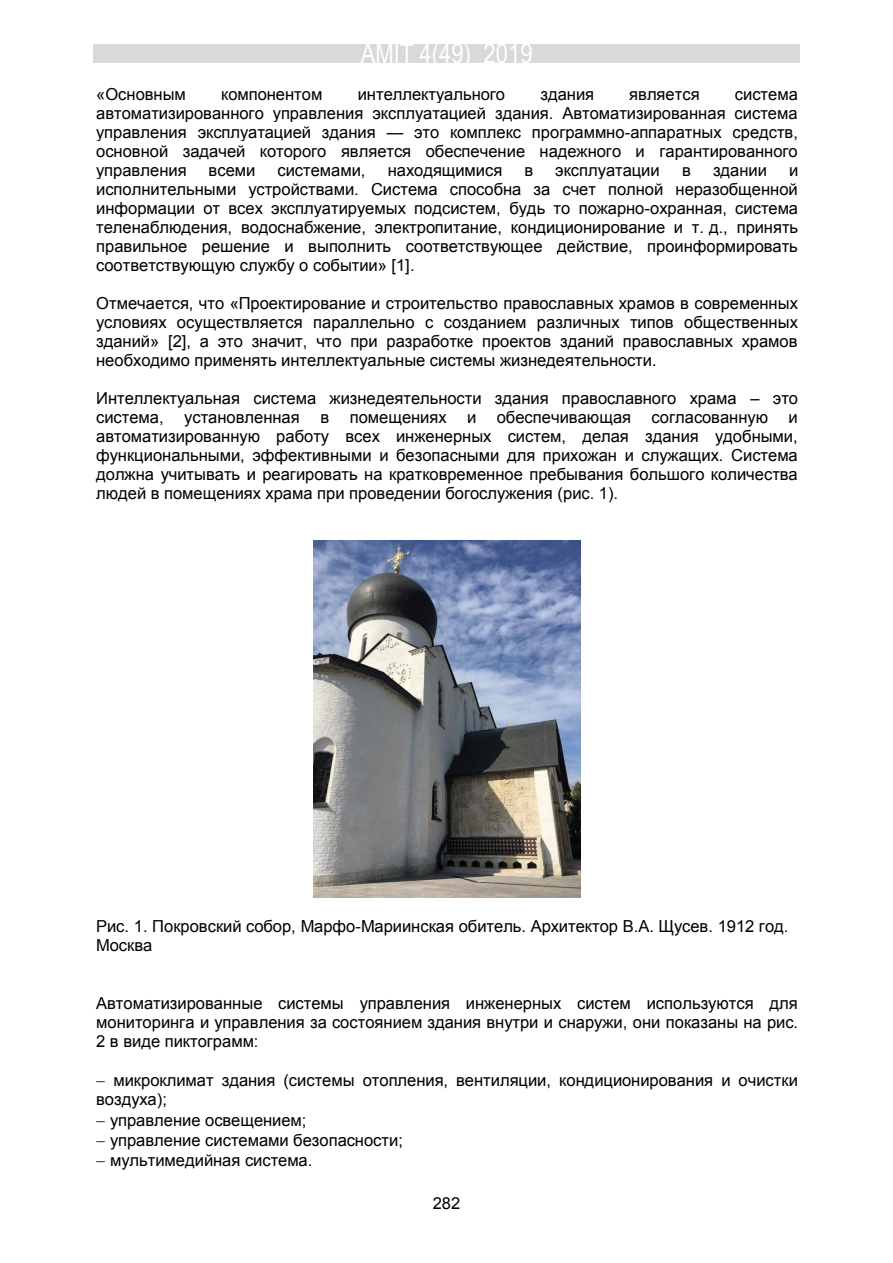
<style>
.page{position:relative;width:893px;height:1263px;background:#fff}
.page>*{position:absolute;margin:0;border:0;box-sizing:border-box;transform-origin:0 0}
.t1{font:27px "Arial Narrow";color:#fff}
.t2{font:16.5px/18.9px "Arial";color:#000;text-align:justify}
.t3{font:16.5px "Arial";color:#000}
.s1{font-style:inherit}
</style>
<div class="page">
<div style="left:93px;top:44px;width:707px;height:19px;background:#d9d9d9"></div>
<img style="left:313px;top:540px;width:267px;height:357px">
<h1 class="t1" style="left:361px;top:34px;width:173px">AMIT 4(49) 2019</h1>
<p class="t2" style="left:96px;top:85px;width:91px">«Основным</p>
<p class="t2" style="left:221px;top:85px;width:103px">компонентом</p>
<p class="t2" style="left:358px;top:85px;width:149px">интеллектуального</p>
<p class="t2" style="left:540px;top:85px;width:55px">здания</p>
<p class="t2" style="left:629px;top:85px;width:72px">является</p>
<p class="t2" style="left:96px;top:85px;width:703px;text-indent:639px">система автоматизированного управления эксплуатацией здания. Автоматизированная система управления эксплуатацией здания — это комплекс программно<span class="s1">-</span>аппаратных средств, основной задачей которого является обеспечение надежного и гарантированного управления</p>
<p class="t2" style="left:209px;top:161px;width:48px">всеми</p>
<p class="t2" style="left:277px;top:161px;width:90px">системами,</p>
<p class="t2" style="left:388px;top:161px;width:116px">находящимися</p>
<p class="t2" style="left:524px;top:161px;width:10px">в</p>
<p class="t2" style="left:555px;top:161px;width:106px">эксплуатации</p>
<p class="t2" style="left:682px;top:161px;width:10px">в</p>
<p class="t2" style="left:713px;top:161px;width:55px">здании</p>
<p class="t2" style="left:96px;top:161px;width:704px;text-indent:693px">и исполнительными устройствами. Система способна за счет полной неразобщенной информации от всех эксплуатируемых подсистем, будь то пожарно<span class="s1">-</span>охранная, система теленаблюдения, водоснабжение, электропитание, кондиционирование и т. д., принять правильное решение и выполнить соответствующее действие, проинформировать соответствующую службу о событии» [1]<span class="s1">.</span></p>
<p class="t2" style="left:96px;top:294px;width:703px">Отмечается, что «Проектирование и строительство православных храмов в современных условиях осуществляется параллельно с созданием различных типов общественных зданий» [2], а это значит, что при разработке проектов зданий православных храмов необходимо применять интеллектуальные системы жизнедеятельности.</p>
<p class="t2" style="left:96px;top:389px;width:703px">Интеллектуальная система жизнедеятельности здания православного храма – это система, установленная в помещениях и обеспечивающая согласованную и автоматизированную работу всех инженерных систем, делая здания удобными, функциональными, эффективными и безопасными для прихожан и служащих. Система должна учитывать и реагировать на кратковременное пребывания большого количества людей в помещениях храма при проведении богослужения (рис. <span class="s1">1).</span></p>
<p class="t2" style="left:96px;top:916px;width:694px">Рис. 1. Покровский собор, Марфо<span class="s1">-</span>Мариинская обитель. Архитектор В.А. Щусев. 1912 год.<br>Москва</p>
<p class="t2" style="left:96px;top:994px;width:703px">Автоматизированные системы управления инженерных систем используются для мониторинга и управления за состоянием здания внутри и снаружи, они показаны на рис.<br>2 в виде пиктограмм:</p>
<p class="t2" style="left:113px;top:1071px;width:686px">микроклимат здания (системы отопления, вентиляции, кондиционирования и очистки</p>
<p class="t2" style="left:96px;top:1090px;width:72px">воздуха);</p>
<p class="t2" style="left:110px;top:1110px;width:198px">управление освещением;</p>
<p class="t2" style="left:110px;top:1131px;width:294px">управление системами безопасности;</p>
<p class="t2" style="left:110px;top:1151px;width:204px">мультимедийная система.</p>
<p class="t3" style="left:433px;top:1192px;width:29px">282</p>
</div>
